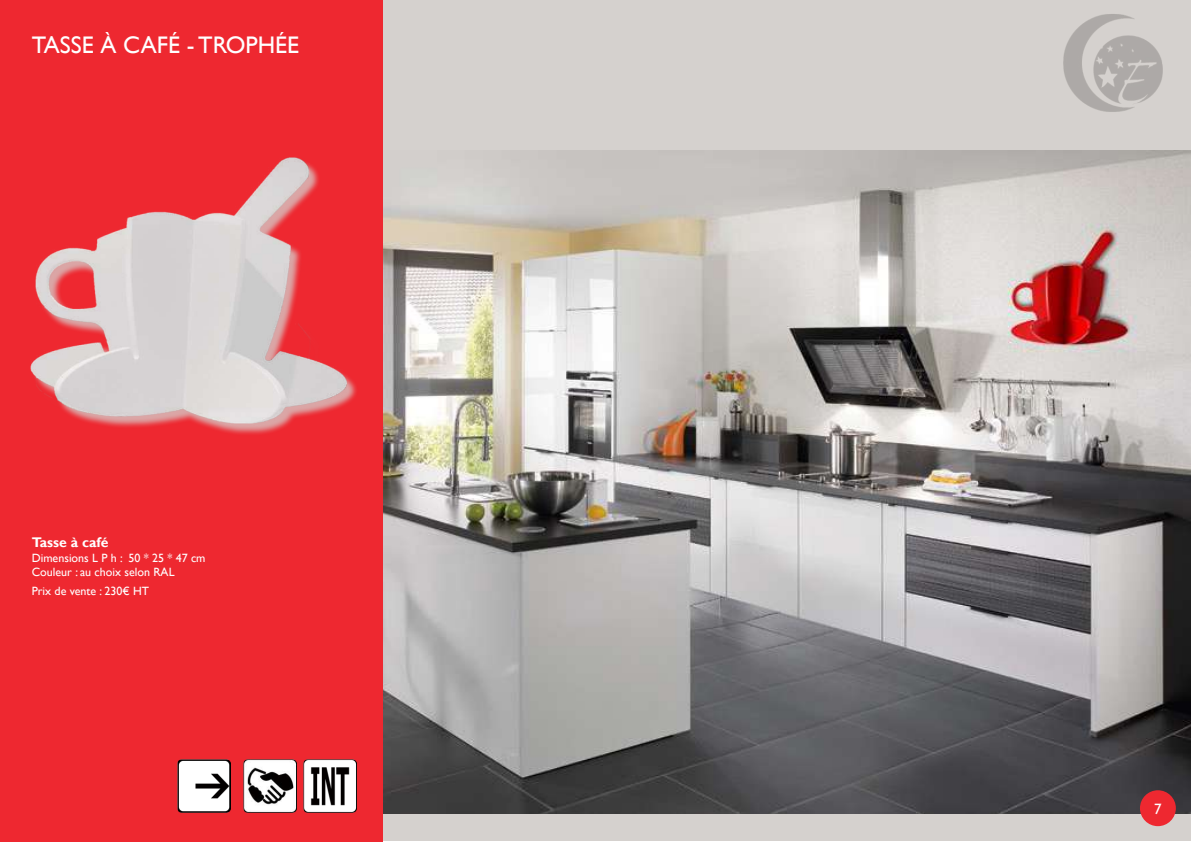
<style>
.page{position:relative;width:1191px;height:842px;background:#fff}
.page>*{position:absolute;margin:0;border:0;box-sizing:border-box;transform-origin:0 0}
.t1{font:24px "Gill Sans";color:#fff}
.t2{font:15px "Gill Sans";color:#fff}
.t3{font:700 14px "Gill Sans";color:#fff}
.t4{font:12px/14.4px "Gill Sans";color:#fff}
</style>
<div class="page">
<div style="left:383px;top:0;width:808px;height:162px;background:#d5d1ce"></div>
<div style="left:383px;top:680px;width:808px;height:161px;background:#d5d1ce"></div>
<div style="left:0;top:0;width:383px;height:842px;background:#ee2830"></div>
<img style="left:1063px;top:14px;width:100px;height:98px">
<img style="left:303px;top:760px;width:53px;height:53px">
<img style="left:177px;top:760px;width:53px;height:53px">
<img style="left:243px;top:760px;width:53px;height:53px">
<img style="left:383px;top:150px;width:808px;height:664px">
<img style="left:30px;top:157px;width:324px;height:277px">
<div style="left:1140px;top:790px;width:35px;height:36px;background:#ee2830;border-radius:50%"></div>
<h1 class="t1" style="left:32px;top:31px;width:14px">tasse</h1>
<h1 class="t1" style="left:101px;top:31px;width:39px">à caf</h1>
<h1 class="t1" style="left:168px;top:31px;width:47px">é - troph</h1>
<h1 class="t1" style="left:275px;top:31px;width:23px">ée</h1>
<p class="t3" style="left:32px;top:534px;width:78px">Tasse à café</p>
<p class="t4" style="left:32px;top:551px;width:175px">Dimensions L P h : 50 * 25 * 47 cm<br>Couleur : au choix selon RAL</p>
<p class="t4" style="left:32px;top:584px;width:119px">Prix de vente : 230€ HT</p>
<p class="t2" style="left:1154px;top:800px;width:9px">7</p>
</div>
